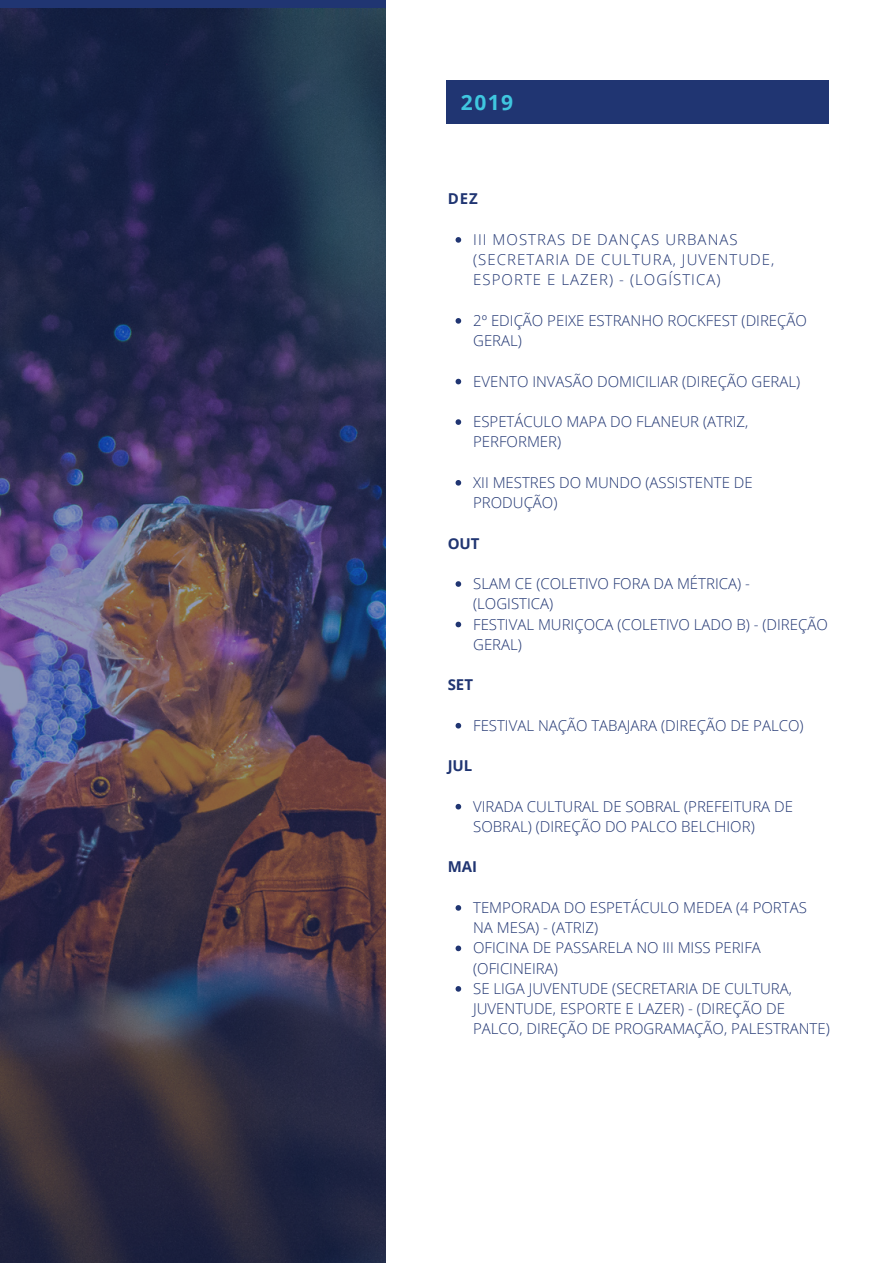
<style>
.page{position:relative;width:893px;height:1264px;background:#fff}
.page>*{position:absolute;margin:0;border:0;box-sizing:border-box;transform-origin:0 0}
.t1{font:700 21px "Open Sans";color:#3fc7df}
.t2{font:300 15px/20.2px "Open Sans";color:#203572}
.t3{font:300 15px/20.2px "Open Sans";letter-spacing:.07em;color:#203572}
.t4{font:700 15px "Open Sans";color:#203572}
</style>
<div class="page">
<div style="left:446px;top:80px;width:382px;height:44px;background:#203572"></div>
<img style="left:0;top:9px;width:385px;height:1253px">
<svg style="left:455px;top:237px;width:6px;height:6px"></svg>
<svg style="left:455px;top:318px;width:6px;height:6px"></svg>
<svg style="left:455px;top:379px;width:6px;height:5px"></svg>
<svg style="left:455px;top:419px;width:6px;height:6px"></svg>
<svg style="left:455px;top:480px;width:6px;height:5px"></svg>
<svg style="left:455px;top:581px;width:6px;height:6px"></svg>
<svg style="left:455px;top:621px;width:6px;height:6px"></svg>
<svg style="left:455px;top:723px;width:6px;height:5px"></svg>
<svg style="left:455px;top:803px;width:6px;height:6px"></svg>
<svg style="left:455px;top:905px;width:6px;height:5px"></svg>
<svg style="left:455px;top:945px;width:6px;height:6px"></svg>
<svg style="left:455px;top:986px;width:6px;height:5px"></svg>
<h1 class="t1" style="left:461px;top:88px;width:54px">2019</h1>
<p class="t4" style="left:447px;top:188px;width:32px">DEZ</p>
<p class="t3" style="left:473px;top:229px;width:303px">III MOSTRAS DE DANÇAS URBANAS (SECRETARIA DE CULTURA, JUVENTUDE,<br>ESPORTE E LAZER) - (LOGÍSTICA)</p>
<p class="t2" style="left:473px;top:310px;width:335px">2º EDIÇÃO PEIXE ESTRANHO ROCKFEST (DIREÇÃO<br>GERAL)</p>
<p class="t2" style="left:473px;top:371px;width:328px">EVENTO INVASÃO DOMICILIAR (DIREÇÃO GERAL)</p>
<p class="t2" style="left:473px;top:411px;width:277px">ESPETÁCULO MAPA DO FLANEUR (ATRIZ,<br>PERFORMER)</p>
<p class="t2" style="left:473px;top:472px;width:281px">XII MESTRES DO MUNDO (ASSISTENTE DE<br>PRODUÇÃO)</p>
<p class="t4" style="left:447px;top:532px;width:33px">OUT</p>
<p class="t2" style="left:473px;top:573px;width:356px">SLAM CE (COLETIVO FORA DA MÉTRICA) - (LOGISTICA)<br>FESTIVAL MURIÇOCA (COLETIVO LADO B) - (DIREÇÃO<br>GERAL)</p>
<p class="t4" style="left:447px;top:674px;width:27px">SET</p>
<p class="t2" style="left:473px;top:714px;width:332px">FESTIVAL NAÇÃO TABAJARA (DIREÇÃO DE PALCO)</p>
<p class="t4" style="left:447px;top:755px;width:26px">JUL</p>
<p class="t2" style="left:473px;top:795px;width:321px">VIRADA CULTURAL DE SOBRAL (PREFEITURA DE<br>SOBRAL) (DIREÇÃO DO PALCO BELCHIOR)</p>
<p class="t4" style="left:447px;top:856px;width:31px">MAI</p>
<p class="t2" style="left:473px;top:897px;width:358px">TEMPORADA DO ESPETÁCULO MEDEA (4 PORTAS NA MESA) - (ATRIZ)<br>OFICINA DE PASSARELA NO III MISS PERIFA (OFICINEIRA)<br>SE LIGA JUVENTUDE (SECRETARIA DE CULTURA, JUVENTUDE, ESPORTE E LAZER) - (DIREÇÃO DE PALCO, DIREÇÃO DE PROGRAMAÇÃO, PALESTRANTE)</p>
</div>
